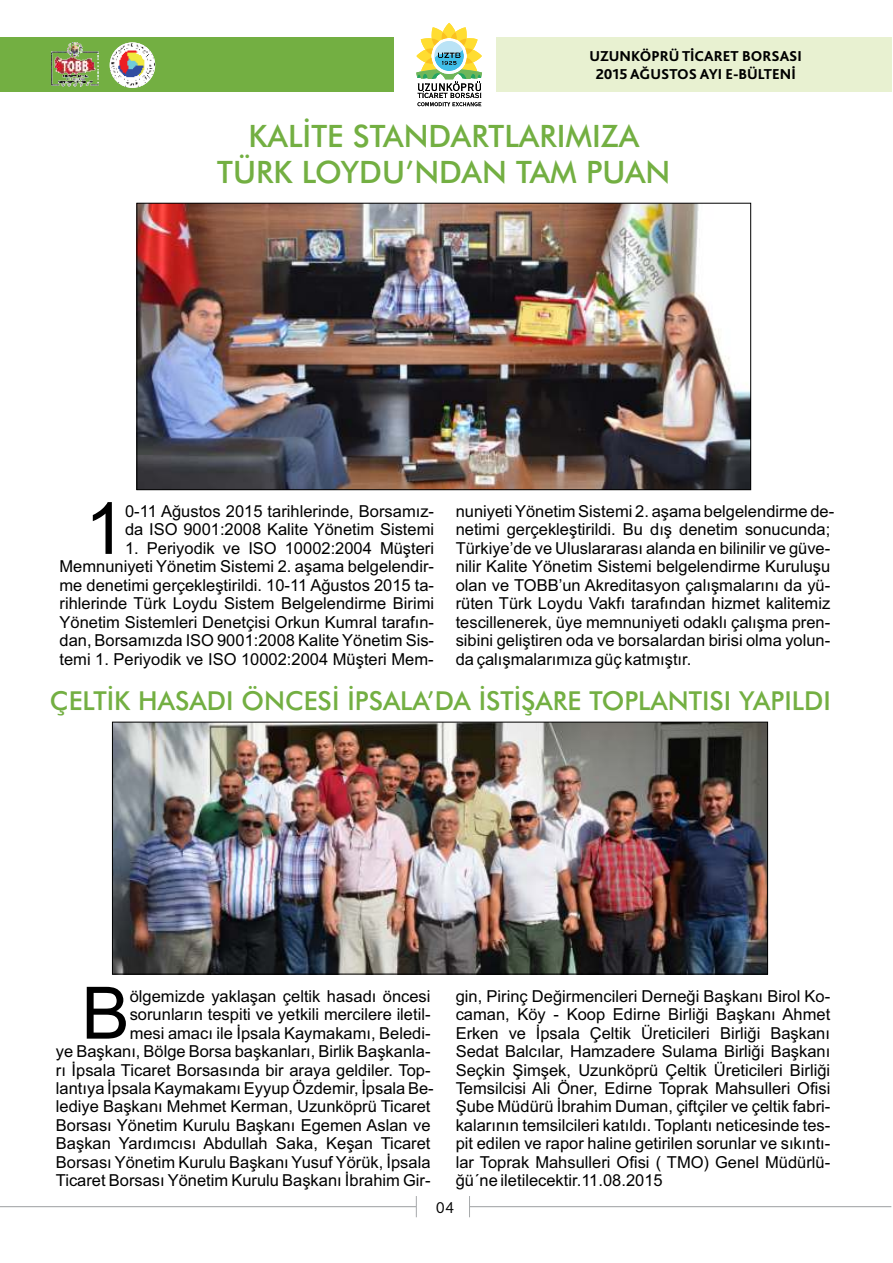
<style>
.page{position:relative;width:893px;height:1263px;background:#fff}
.page>*{position:absolute;margin:0;border:0;box-sizing:border-box;transform-origin:0 0}
.t1{font:72.3px "Arial";color:#000}
.t2{font:72px "Arial";color:#000}
.t3{font:500 30.9px/36px "Futura BT";color:#73af42;text-align:center}
.t4{font:500 26.1px "Futura BT";color:#73af42}
.t5{font:16.5px/18.5px "Arial";color:#000;text-align:justify}
.t6{font:300 16.5px "Bliss 2";color:#000}
.t7{font:800 15px/17.9px "Bliss 2";color:#000;text-align:center}
</style>
<div class="page">
<div style="left:0;top:37px;width:394px;height:55px;background:#73af42"></div>
<div style="left:496px;top:37px;width:395px;height:55px;background:#e8f1d1"></div>
<svg style="left:0;top:1196px;width:417px;height:22px"></svg>
<svg style="left:469px;top:1196px;width:423px;height:22px"></svg>
<img style="left:51px;top:42px;width:48px;height:45px">
<svg style="left:416px;top:23px;width:66px;height:84px"></svg>
<svg style="left:110px;top:42px;width:45px;height:46px"></svg>
<img style="left:110px;top:43px;width:45px;height:44px;border-radius:50%">
<img style="left:139px;top:205px;width:610px;height:283px">
<div style="left:137px;top:203px;width:614px;height:287px;border:1px solid #000"></div>
<img style="left:114px;top:724px;width:652px;height:248px">
<div style="left:112px;top:722px;width:656px;height:252px;border:1px solid #000"></div>
<p class="t7" style="left:590px;top:47px;width:214px">UZUNKÖPRÜ TİCARET BORSASI<br>2015 AĞUSTOS AYI E-BÜLTENİ</p>
<h3 class="t3" style="left:217px;top:121px;width:454px">KALİTE STANDARTLARIMIZA<br>TÜRK LOYDU’NDAN TAM PUAN</h3>
<h2 class="t2" style="left:85px;top:501px;width:42px">1</h2>
<p class="t5" style="left:125px;top:503px;width:311px">0-11 Ağustos 2015 tarihlerinde, Borsamız-</p>
<p class="t5" style="left:125px;top:522px;width:311px">da ISO 9001:2008 Kalite Yönetim Sistemi</p>
<p class="t5" style="left:60px;top:540px;width:376px;text-indent:66px">1. Periyodik ve ISO 10002:2004 Müşteri Memnuniyeti Yönetim Sistemi 2. aşama belgelendir&shy;me denetimi gerçekleştirildi. 10-11 Ağustos 2015 ta&shy;rihlerinde Türk Loydu Sistem Belgelendirme Birimi Yönetim Sistemleri Denetçisi Orkun Kumral tarafın&shy;dan, Borsamızda ISO 9001:2008 Kalite Yönetim Sis&shy;temi 1. Periyodik ve ISO 10002:2004 Müşteri Mem-</p>
<p class="t5" style="left:456px;top:503px;width:380px;text-align:left">nuniyeti Yönetim Sistemi 2. aşama belgelendirme de&shy;netimi gerçekleştirildi. Bu dış denetim sonucunda; Türkiye’de ve Uluslararası alanda en bilinilir ve güve&shy;nilir Kalite Yönetim Sistemi belgelendirme Kuruluşu olan ve TOBB’un Akreditasyon çalışmalarını da yü&shy;rüten Türk Loydu Vakfı tarafından hizmet kalitemiz tescillenerek, üye memnuniyeti odaklı çalışma pren&shy;sibini geliştiren oda ve borsalardan birisi olma yolun&shy;da çalışmalarımıza güç katmıştır.</p>
<h3 class="t4" style="left:50px;top:691px;width:783px">ÇELTİK HASADI ÖNCESİ İPSALA’DA İSTİŞARE TOPLANTISI YAPILDI</h3>
<h1 class="t1" style="left:81px;top:986px;width:50px">B</h1>
<p class="t5" style="left:130px;top:988px;width:302px">ölgemizde yaklaşan çeltik hasadı öncesi</p>
<p class="t5" style="left:56px;top:1007px;width:379px;text-align:right">sorunların tespiti ve yetkili mercilere iletil-<br>mesi amacı ile İpsala Kaymakamı, Beledi-<br>ye Başkanı, Bölge Borsa başkanları, Birlik Başkanla&shy;rı İpsala Ticaret Borsasında bir araya geldiler. Top&shy;lantıya İpsala Kaymakamı Eyyup Özdemir, İpsala Be&shy;lediye Başkanı Mehmet Kerman, Uzunköprü Ticaret Borsası Yönetim Kurulu Başkanı Egemen Aslan ve Başkan Yardımcısı Abdullah Saka, Keşan Ticaret Borsası Yönetim Kurulu Başkanı Yusuf Yörük, İpsala Ticaret Borsası Yönetim Kurulu Başkanı İbrahim Gir-</p>
<p class="t5" style="left:456px;top:988px;width:376px">gin, Pirinç Değirmencileri Derneği Başkanı Birol Ko&shy;caman, Köy - Koop Edirne Birliği Başkanı Ahmet Erken ve İpsala Çeltik Üreticileri Birliği Başkanı Sedat Balcılar, Hamzadere Sulama Birliği Başkanı Seçkin Şimşek, Uzunköprü Çeltik Üreticileri Birliği Temsilcisi Ali Öner, Edirne Toprak Mahsulleri Ofisi Şube Müdürü İbrahim Duman, çiftçiler ve çeltik fabri&shy;kalarının temsilcileri katıldı. Toplantı neticesinde tes&shy;pit edilen ve rapor haline getirilen sorunlar ve sıkıntı&shy;lar Toprak Mahsulleri Ofisi ( TMO) Genel Müdürlü&shy;ğü´ne iletilecektir.11.08.2015</p>
<p class="t6" style="left:436px;top:1198px;width:20px">04</p>
</div>
